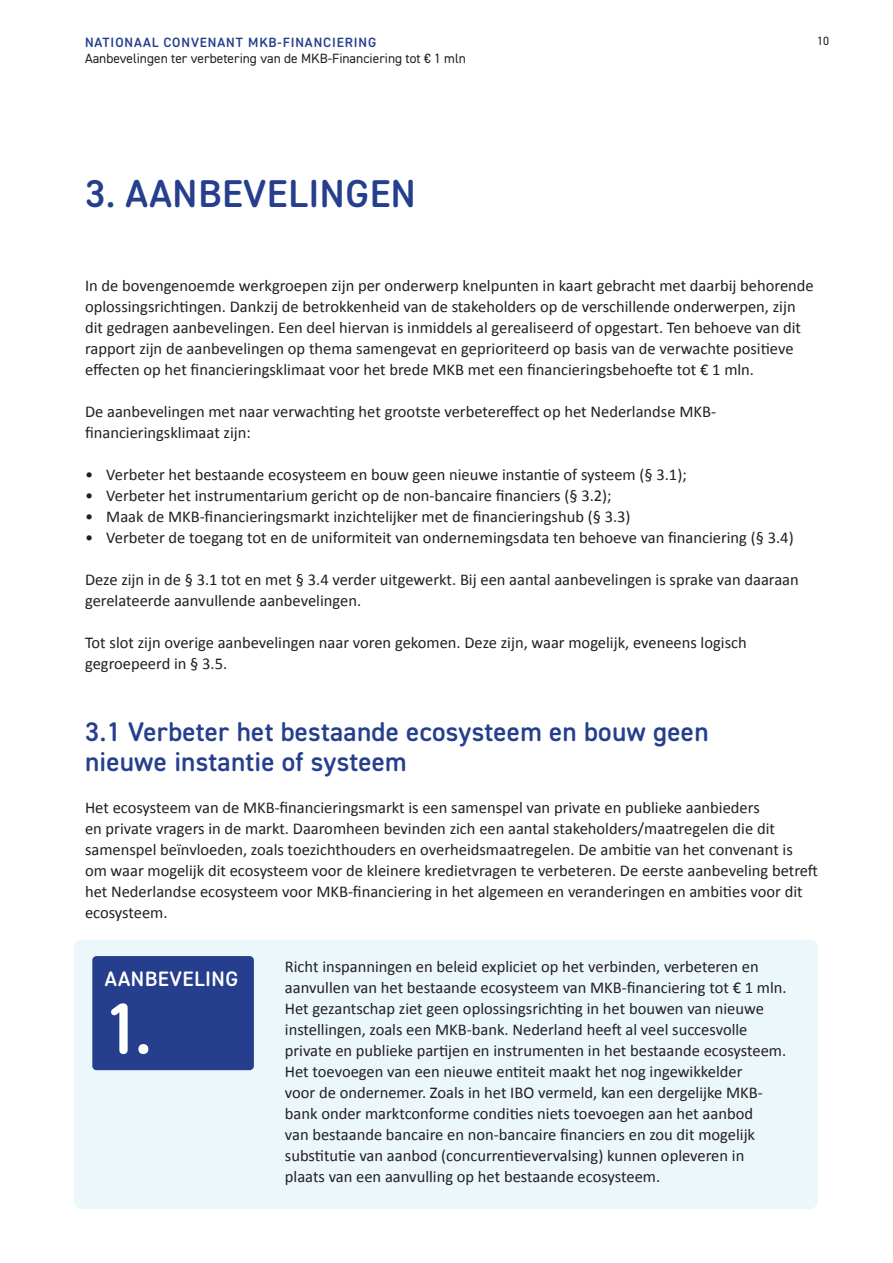
<style>
.page{position:relative;width:893px;height:1263px;background:#fff}
.page>*{position:absolute;margin:0;border:0;box-sizing:border-box;transform-origin:0 0}
.t1{font:71.55px "DIN2014 Rounded VF";color:#fff}
.t2{font:39px "DIN2014 Rounded VF";letter-spacing:.01em;color:#253f8e}
.t3{font:27px/30px "DIN2014 Rounded VF";letter-spacing:.01em;color:#253f8e}
.t4{font:21px "DIN2014 Rounded VF";letter-spacing:.02em;color:#fff}
.t5{font:16.5px/21px "Calibri";color:#231f20}
.t6{font:13.5px "DIN2014 Rounded VF";color:#231f20}
.t7{font:13.5px "DIN2014 Rounded VF";letter-spacing:.06em;color:#253f8e}
.t8{font:12px "DIN2014 Rounded VF";color:#231f20}
</style>
<div class="page">
<div style="left:74px;top:940px;width:744px;height:269px;background:#ebf7fa;border-radius:9px"></div>
<div style="left:92px;top:956px;width:162px;height:114px;background:#253f8e;border-radius:4px"></div>
<p class="t7" style="left:85px;top:34px;width:293px">NATIONAAL CONVENANT MKB-FINANCIERING</p>
<p class="t6" style="left:85px;top:50px;width:382px">Aanbevelingen ter verbetering van de MKB-Financiering tot € 1 mln</p>
<h2 class="t2" style="left:85px;top:169px;width:333px">3. AANBEVELINGEN</h2>
<p class="t8" style="left:817px;top:34px;width:13px">10</p>
<p class="t5" style="left:85px;top:275px;width:730px">In de bovengenoemde werkgroepen zijn per onderwerp knelpunten in kaart gebracht met daarbij behorende oplossingsrichtingen. Dankzij de betrokkenheid van de stakeholders op de verschillende onderwerpen, zijn dit gedragen aanbevelingen. Een deel hiervan is inmiddels al gerealiseerd of opgestart. Ten behoeve van dit rapport zijn de aanbevelingen op thema samengevat en geprioriteerd op basis van de verwachte positieve effecten op het financieringsklimaat voor het brede MKB met een financieringsbehoefte tot € 1 mln.</p>
<p class="t5" style="left:85px;top:401px;width:632px">De aanbevelingen met naar verwachting het grootste verbetereffect op het Nederlandse MKB&shy;financieringsklimaat zijn:</p>
<p class="t5" style="left:85px;top:464px;width:603px">• Verbeter het bestaande ecosysteem en bouw geen nieuwe instantie of systeem (§ 3.1);</p>
<p class="t5" style="left:85px;top:485px;width:528px">• Verbeter het instrumentarium gericht op de non-bancaire financiers (§ 3.2);</p>
<p class="t5" style="left:85px;top:506px;width:547px">• Maak de MKB-financieringsmarkt inzichtelijker met de financieringshub (§ 3.3)</p>
<p class="t5" style="left:85px;top:527px;width:710px">• Verbeter de toegang tot en de uniformiteit van ondernemingsdata ten behoeve van financiering (§ 3.4)</p>
<p class="t5" style="left:85px;top:569px;width:715px">Deze zijn in de § 3.1 tot en met § 3.4 verder uitgewerkt. Bij een aantal aanbevelingen is sprake van daaraan gerelateerde aanvullende aanbevelingen.</p>
<p class="t5" style="left:85px;top:632px;width:663px">Tot slot zijn overige aanbevelingen naar voren gekomen. Deze zijn, waar mogelijk, eveneens logisch gegroepeerd in § 3.5.</p>
<h3 class="t3" style="left:85px;top:716px;width:625px">3.1 Verbeter het bestaande ecosysteem en bouw geen nieuwe instantie of systeem</h3>
<p class="t5" style="left:85px;top:797px;width:734px">Het ecosysteem van de MKB-financieringsmarkt is een samenspel van private en publieke aanbieders<br>en private vragers in de markt. Daaromheen bevinden zich een aantal stakeholders/maatregelen die dit samenspel beïnvloeden, zoals toezichthouders en overheidsmaatregelen. De ambitie van het convenant is om waar mogelijk dit ecosysteem voor de kleinere kredietvragen te verbeteren. De eerste aanbeveling betreft het Nederlandse ecosysteem voor MKB-financiering in het algemeen en veranderingen en ambities voor dit ecosysteem.</p>
<p class="t5" style="left:285px;top:956px;width:503px">Richt inspanningen en beleid expliciet op het verbinden, verbeteren en aanvullen van het bestaande ecosysteem van MKB-financiering tot € 1 mln.<br>Het gezantschap ziet geen oplossingsrichting in het bouwen van nieuwe instellingen, zoals een MKB-bank. Nederland heeft al veel succesvolle private en publieke partijen en instrumenten in het bestaande ecosysteem.<br>Het toevoegen van een nieuwe entiteit maakt het nog ingewikkelder<br>voor de ondernemer. Zoals in het IBO vermeld, kan een dergelijke MKB&shy;bank onder marktconforme condities niets toevoegen aan het aanbod<br>van bestaande bancaire en non-bancaire financiers en zou dit mogelijk substitutie van aanbod (concurrentievervalsing) kunnen opleveren in plaats van een aanvulling op het bestaande ecosysteem.</p>
<p class="t4" style="left:105px;top:965px;width:135px">AANBEVELING</p>
<h1 class="t1" style="left:103px;top:983px;width:51px">1.</h1>
</div>
